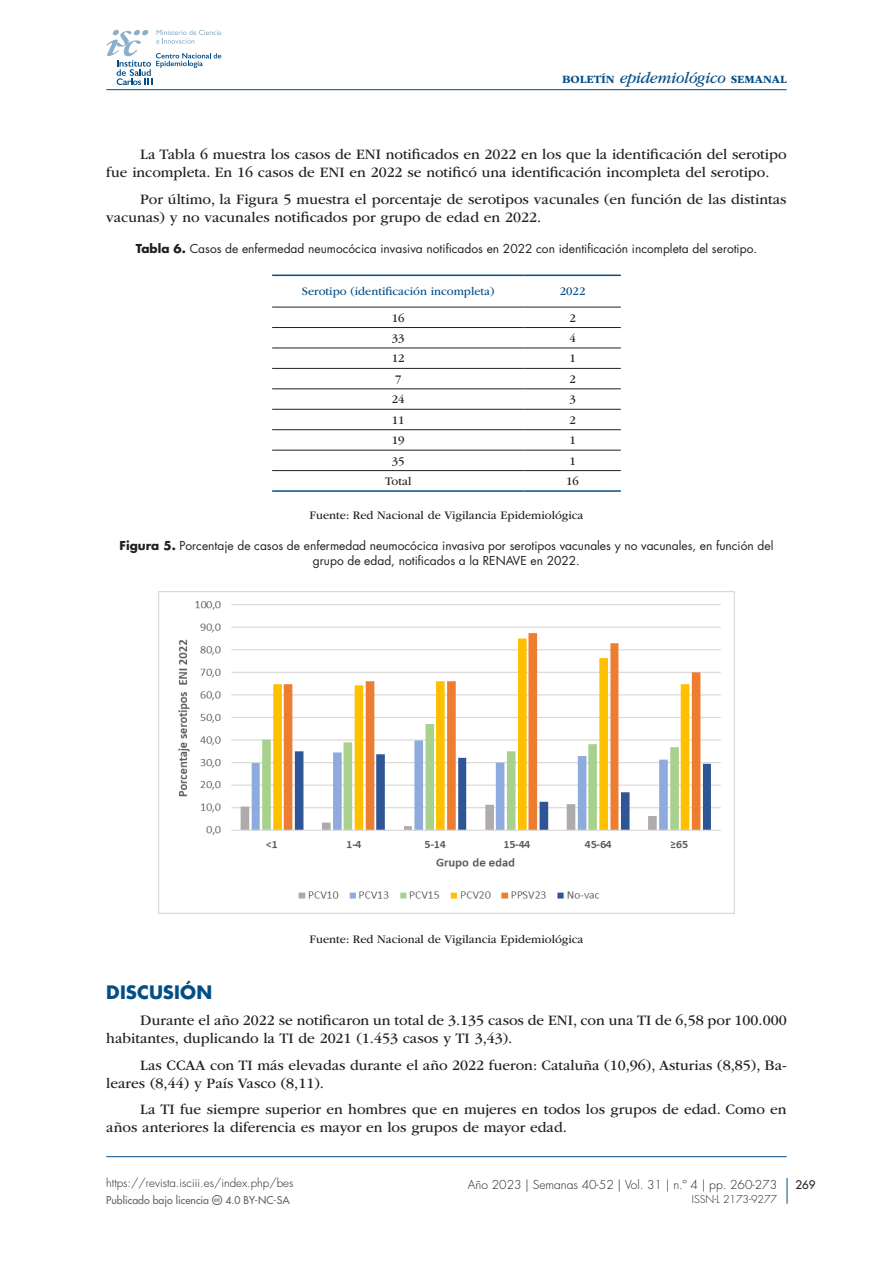
<style>
.page{position:relative;width:893px;height:1263px;background:#fff}
.page>*{position:absolute;margin:0;border:0;box-sizing:border-box;transform-origin:0 0}
.sps_tit_secc_1{font:700 18px "Futura Std";letter-spacing:.005em;color:#044e87}
.t1{font:15px/18px "ITC Garamond Std";color:#231f20}
.sps_figur_titulo{font:12px/14.4px "Futura Std";color:#231f20;text-align:center}
.sps_tablas_notas{font:12px "ITC Garamond Std";color:#231f20}
.t2{font:300 12px "Futura Std";color:#231f20}
.sps_tablas_epig{font:12px "ITC Garamond Std";color:#044e87}
.sps_tablas_texto{font:12px "ITC Garamond Std";color:#231f20}
.t3{font:300 11.55px "Futura Std";color:#231f20}
.t4{font:700 11.55px "ITC Garamond Std";color:#044e87}
.t5{font:500 11.55px "Futura Std";color:#231f20}
.t6{font:500 10.5px "Futura Std";color:#636366}
.t7{font:300 10.5px "Futura Std";color:#231f20}
.s1{font-weight:400;font-style:italic;font-size:16.5px}
.s2{font-weight:700}
</style>
<div class="page">
<hr style="left:106px;top:89px;width:681px;height:1px;background:#044e87">
<svg style="left:106px;top:30px;width:115px;height:55px"></svg>
<svg style="left:787px;top:1178px;width:1px;height:26px"></svg>
<hr style="left:272px;top:275px;width:252px;height:1px;background:#044e87">
<hr style="left:524px;top:275px;width:97px;height:1px;background:#044e87">
<hr style="left:272px;top:307px;width:252px;height:1px;background:#231f20">
<hr style="left:524px;top:307px;width:97px;height:1px;background:#231f20">
<hr style="left:272px;top:327px;width:252px;height:1px;background:#231f20">
<hr style="left:524px;top:327px;width:97px;height:1px;background:#231f20">
<hr style="left:272px;top:348px;width:252px;height:1px;background:#231f20">
<hr style="left:524px;top:348px;width:97px;height:1px;background:#231f20">
<hr style="left:272px;top:368px;width:252px;height:1px;background:#231f20">
<hr style="left:524px;top:368px;width:97px;height:1px;background:#231f20">
<hr style="left:272px;top:389px;width:252px;height:1px;background:#231f20">
<hr style="left:524px;top:389px;width:97px;height:1px;background:#231f20">
<hr style="left:272px;top:409px;width:252px;height:1px;background:#231f20">
<hr style="left:524px;top:409px;width:97px;height:1px;background:#231f20">
<hr style="left:272px;top:429px;width:252px;height:1px;background:#231f20">
<hr style="left:524px;top:429px;width:97px;height:1px;background:#231f20">
<hr style="left:272px;top:450px;width:252px;height:1px;background:#231f20">
<hr style="left:524px;top:450px;width:97px;height:1px;background:#231f20">
<hr style="left:272px;top:470px;width:252px;height:1px;background:#231f20">
<hr style="left:524px;top:470px;width:97px;height:1px;background:#231f20">
<hr style="left:272px;top:490px;width:252px;height:2px;background:#044e87">
<hr style="left:524px;top:490px;width:97px;height:2px;background:#044e87">
<img style="left:159px;top:591px;width:575px;height:323px">
<hr style="left:106px;top:1156px;width:681px;height:1px;background:#044e87">
<p class="t4" style="left:562px;top:73px;width:226px">BOLETÍN <span class="s1">epidemiológico</span> SEMANAL</p>
<p class="t1" style="left:106px;top:146px;width:682px;text-indent:34px">La Tabla 6 muestra los casos de ENI notificados en 2022 en los que la identificación del serotipo fue incompleta. En 16 casos de ENI en 2022 se notificó una identificación incompleta del serotipo.</p>
<p class="t1" style="left:106px;top:190px;width:682px;text-indent:34px">Por último, la Figura 5 muestra el porcentaje de serotipos vacunales (en función de las distintas vacunas) y no vacunales notificados por grupo de edad en 2022.</p>
<p class="sps_figur_titulo" style="left:136px;top:242px;width:623px"><span class="s2">Tabla 6.</span> Casos de enfermedad neumocócica invasiva notificados en 2022 con identificación incompleta del serotipo.</p>
<p class="sps_tablas_epig" style="left:302px;top:285px;width:194px">Serotipo (identificación incompleta)</p>
<p class="sps_tablas_epig" style="left:560px;top:285px;width:27px">2022</p>
<p class="sps_tablas_texto" style="left:392px;top:311px;width:14px">16</p>
<p class="sps_tablas_texto" style="left:569px;top:311px;width:8px">2</p>
<p class="sps_tablas_texto" style="left:392px;top:332px;width:14px">33</p>
<p class="sps_tablas_texto" style="left:569px;top:332px;width:8px">4</p>
<p class="sps_tablas_texto" style="left:392px;top:352px;width:14px">12</p>
<p class="sps_tablas_texto" style="left:569px;top:352px;width:8px">1</p>
<p class="sps_tablas_texto" style="left:395px;top:372px;width:8px">7</p>
<p class="sps_tablas_texto" style="left:569px;top:372px;width:8px">2</p>
<p class="sps_tablas_texto" style="left:392px;top:393px;width:14px">24</p>
<p class="sps_tablas_texto" style="left:569px;top:393px;width:8px">3</p>
<p class="sps_tablas_texto" style="left:392px;top:413px;width:14px">11</p>
<p class="sps_tablas_texto" style="left:569px;top:413px;width:8px">2</p>
<p class="sps_tablas_texto" style="left:392px;top:434px;width:14px">19</p>
<p class="sps_tablas_texto" style="left:569px;top:434px;width:8px">1</p>
<p class="sps_tablas_texto" style="left:392px;top:454px;width:14px">35</p>
<p class="sps_tablas_texto" style="left:569px;top:454px;width:8px">1</p>
<p class="sps_tablas_texto" style="left:385px;top:475px;width:28px">Total</p>
<p class="sps_tablas_texto" style="left:566px;top:475px;width:14px">16</p>
<p class="sps_tablas_notas" style="left:310px;top:509px;width:275px">Fuente: Red Nacional de Vigilancia Epidemiológica</p>
<p class="sps_figur_titulo" style="left:120px;top:539px;width:655px"><span class="s2">Figura 5.</span> Porcentaje de casos de enfermedad neumocócica invasiva por serotipos vacunales y no vacunales, en función del grupo de edad, notificados a la RENAVE en 2022.</p>
<p class="sps_tablas_notas" style="left:310px;top:933px;width:275px">Fuente: Red Nacional de Vigilancia Epidemiológica</p>
<p class="sps_tit_secc_1" style="left:106px;top:980px;width:107px">DISCUSIÓN</p>
<p class="t1" style="left:106px;top:1011px;width:682px;text-indent:34px">Durante el año 2022 se notificaron un total de 3.135 casos de ENI, con una TI de 6,58 por 100.000 habitantes, duplicando la TI de 2021 (1.453 casos y TI 3,43).</p>
<p class="t1" style="left:106px;top:1056px;width:682px;text-indent:34px">Las CCAA con TI más elevadas durante el año 2022 fueron: Cataluña (10,96), Asturias (8,85), Ba&shy;leares (8,44) y País Vasco (8,11).</p>
<p class="t1" style="left:106px;top:1100px;width:682px;text-indent:34px">La TI fue siempre superior en hombres que en mujeres en todos los grupos de edad. Como en años anteriores la diferencia es mayor en los grupos de mayor edad.</p>
<p class="t3" style="left:106px;top:1176px;width:189px">https://revista.isciii.es/index.php/bes</p>
<p class="t6" style="left:106px;top:1193px;width:185px">Publicado bajo licencia ▼❖□□■▲ 4.0 BY-NC-SA</p>
<p class="t2" style="left:468px;top:1177px;width:311px">Año 2023 | Semanas 40-52 | Vol. 31 | n.º 4 | pp. 260-273</p>
<p class="t5" style="left:795px;top:1177px;width:22px">269</p>
<p class="t7" style="left:692px;top:1193px;width:87px">ISSN-L 2173-9277</p>
</div>
